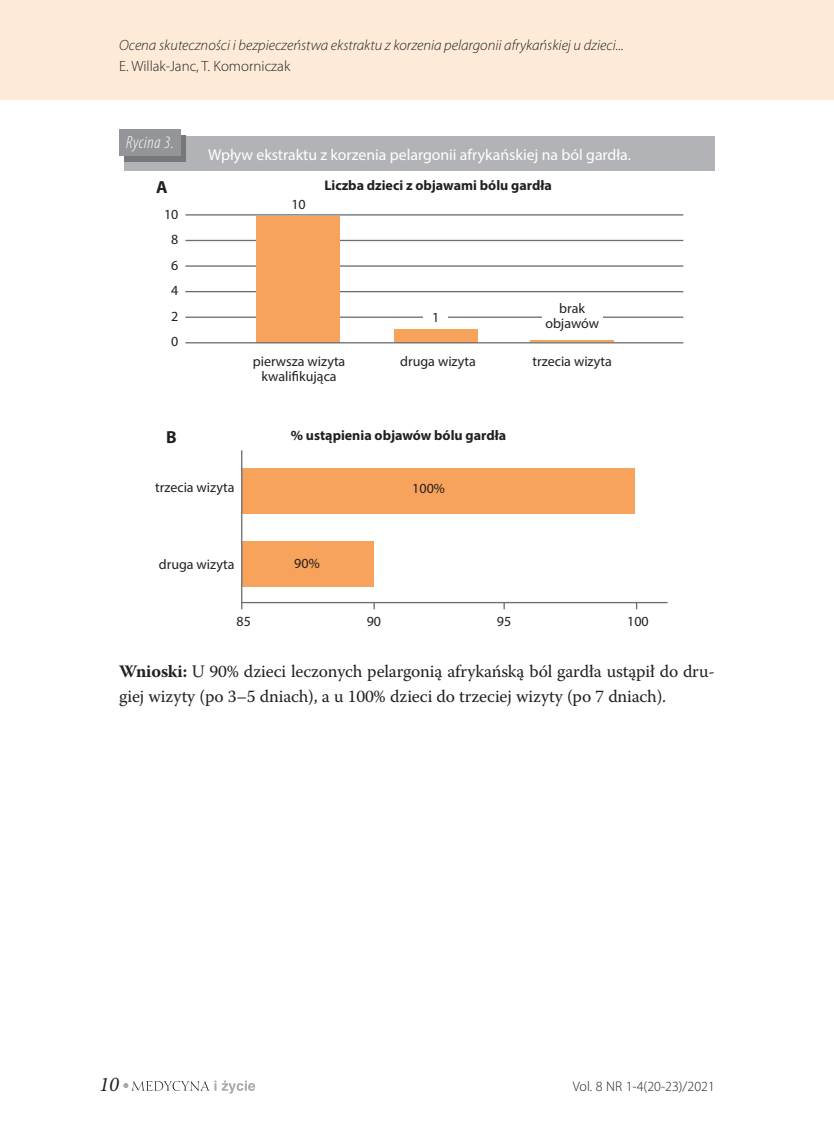
<style>
.page{position:relative;width:834px;height:1141px;background:#fff}
.page>*{position:absolute;margin:0;border:0;box-sizing:border-box;transform-origin:0 0}
.t1{font:italic 21px "Minion Pro";color:#231f20}
.t2{font:17.5px/25.4px "Warnock Pro";letter-spacing:-.01em;color:#231f20}
.t3{font:italic 300 condensed 17.5px "Myriad Pro";letter-spacing:.03em;color:#fff}
.t4{font:700 17.5px "Myriad Pro";color:#231f20}
.t5{font:15.75px "Myriad Pro";color:#fff}
.t6{font:italic 300 14.88px "Myriad Pro";color:#231f20}
.t7{font:300 14.88px "Myriad Pro";color:#231f20}
.t8{font:14px/25.6px "Myriad Pro";color:#231f20;text-align:center}
.t9{font:700 14px "Myriad Pro";color:#231f20}
.t10{font:300 14px "Myriad Pro";color:#231f20}
.s1{font-weight:700}
</style>
<div class="page">
<svg style="left:123px;top:1081px;width:93px;height:10px"></svg>
<svg style="left:222px;top:1081px;width:33px;height:13px"></svg>
<div style="left:0;top:0;width:833px;height:99px;background:#feebd7"></div>
<div style="left:124px;top:137px;width:590px;height:34px;background:#b2b3b7"></div>
<div style="left:124px;top:135px;width:62px;height:27px;background:#76787b"></div>
<div style="left:119px;top:129px;width:62px;height:27px;background:#939598"></div>
<div style="left:242px;top:469px;width:392px;height:45px;background:#f8a35c"></div>
<div style="left:242px;top:542px;width:131px;height:45px;background:#f8a35c"></div>
<hr style="left:241px;top:450px;width:1px;height:159px;background:#6c6d70">
<hr style="left:241px;top:602px;width:426px;height:1px;background:#6c6d70">
<svg style="left:373px;top:603px;width:2px;height:6px"></svg>
<hr style="left:185px;top:317px;width:498px;height:1px;background:#6c6d70">
<hr style="left:185px;top:291px;width:498px;height:1px;background:#6c6d70">
<hr style="left:185px;top:265px;width:498px;height:2px;background:#6c6d70">
<hr style="left:185px;top:240px;width:498px;height:1px;background:#6c6d70">
<hr style="left:185px;top:214px;width:498px;height:2px;background:#6c6d70">
<div style="left:257px;top:216px;width:83px;height:127px;background:#f8a35c"></div>
<div style="left:394px;top:329px;width:83px;height:14px;background:#f8a35c"></div>
<hr style="left:530px;top:341px;width:83px;height:1px;background:#f8a35c">
<hr style="left:185px;top:342px;width:498px;height:1px;background:#6c6d70">
<div style="left:542px;top:302px;width:60px;height:30px;background:#fff"></div>
<div style="left:423px;top:311px;width:25px;height:15px;background:#fff"></div>
<p class="t6" style="left:119px;top:36px;width:506px">Ocena skuteczności i bezpieczeństwa ekstraktu z korzenia pelargonii afrykańskiej u dzieci...</p>
<p class="t7" style="left:119px;top:57px;width:173px">E. Willak-Janc, T. Komorniczak</p>
<p class="t3" style="left:126px;top:132px;width:49px">Rycina 3.</p>
<p class="t5" style="left:208px;top:145px;width:424px">Wpływ ekstraktu z korzenia pelargonii afrykańskiej na ból gardła.</p>
<p class="t4" style="left:156px;top:176px;width:13px">A</p>
<p class="t9" style="left:324px;top:177px;width:229px">Liczba dzieci z objawami bólu gardła</p>
<p class="t8" style="left:164px;top:201px;width:16px">10<br>8<br>6<br>4<br>2<br>0</p>
<p class="t4" style="left:166px;top:426px;width:12px">B</p>
<p class="t8" style="left:155px;top:474px;width:81px">trzecia wizyta</p>
<p class="t8" style="left:291px;top:191px;width:16px">10</p>
<p class="t8" style="left:432px;top:304px;width:9px">1</p>
<p class="t8" style="left:545px;top:300px;width:55px;line-height:15.8px">brak objawów</p>
<p class="t8" style="left:253px;top:353px;width:94px;line-height:15.8px">pierwsza wizyta kwalifikująca</p>
<p class="t8" style="left:400px;top:348px;width:77px">druga wizyta</p>
<p class="t8" style="left:532px;top:348px;width:81px">trzecia wizyta</p>
<p class="t9" style="left:291px;top:426px;width:217px">% ustąpienia objawów bólu gardła</p>
<p class="t8" style="left:412px;top:475px;width:34px">100%</p>
<p class="t8" style="left:159px;top:551px;width:77px">druga wizyta</p>
<p class="t8" style="left:294px;top:550px;width:27px">90%</p>
<p class="t8" style="left:236px;top:608px;width:16px">85</p>
<p class="t8" style="left:366px;top:608px;width:16px">90</p>
<p class="t8" style="left:497px;top:608px;width:16px">95</p>
<p class="t8" style="left:627px;top:608px;width:23px">100</p>
<p class="t2" style="left:119px;top:658px;width:597px"><span class="s1">Wnioski:</span> U 90% dzieci leczonych pelargonią afrykańską ból gardła ustąpił do dru&shy;giej wizyty (po 3–5 dniach), a u 100% dzieci do trzeciej wizyty (po 7 dniach).</p>
<p class="t1" style="left:99px;top:1070px;width:22px">10</p>
<p class="t10" style="left:572px;top:1078px;width:143px">Vol. 8 NR 1-4(20-23)/2021</p>
</div>
